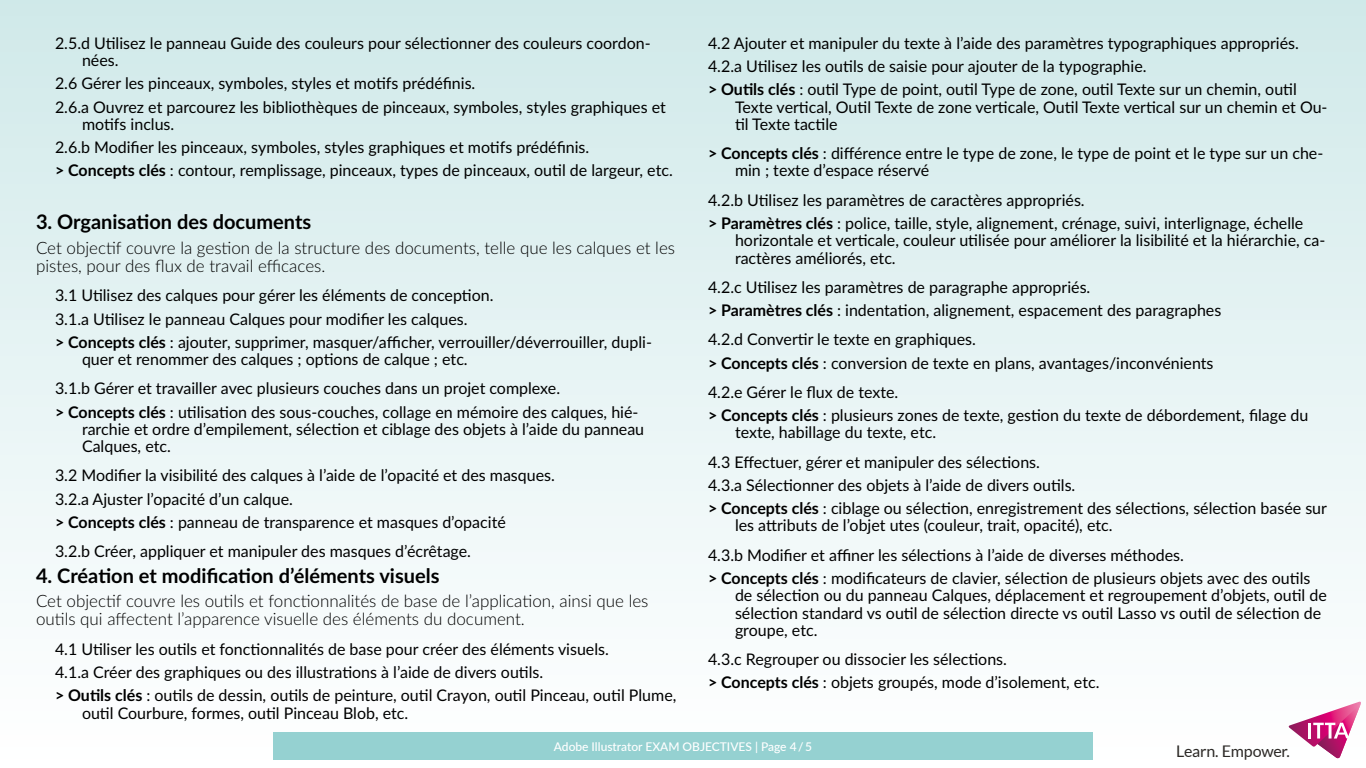
<style>
.page{position:relative;width:1366px;height:768px;background:#fff}
.page>*{position:absolute;margin:0;border:0;box-sizing:border-box;transform-origin:0 0}
.chap{font:700 20px "Lato";color:#000}
.intro{font:300 17px/18.3px "Lato";color:#000}
.IE{font:16px/17.3px "Lato";color:#000}
._1_1{font:16px/17.3px "Lato";color:#000}
.t1{font:16px "Lato";letter-spacing:-.015em;color:#2c2926}
.t2{font:500 12px "Lato";color:#fff}
.s1{font-weight:700}
</style>
<div class="page">
<div style="left:0;top:0;width:1366px;height:768px;background:linear-gradient(to bottom,#d0e9e9,#fff)"></div>
<svg style="left:1288px;top:702px;width:73px;height:57px"></svg>
<div style="left:273px;top:732px;width:820px;height:28px;background:#95d1d1"></div>
<p class="_1_1" style="left:82px;top:34px;width:570px;text-indent:-27px">2.5.d Utilisez le panneau Guide des couleurs pour sélectionner des couleurs coordon&shy;nées.</p>
<p class="_1_1" style="left:55px;top:74px;width:422px">2.6 Gérer les pinceaux, symboles, styles et motifs prédéfinis.</p>
<p class="_1_1" style="left:82px;top:98px;width:585px;text-indent:-27px">2.6.a Ouvrez et parcourez les bibliothèques de pinceaux, symboles, styles graphiques et motifs inclus.</p>
<p class="_1_1" style="left:55px;top:138px;width:536px">2.6.b Modifier les pinceaux, symboles, styles graphiques et motifs prédéfinis.</p>
<p class="IE" style="left:55px;top:161px;width:619px"><span class="s1">&gt; Concepts clés</span> : contour, remplissage, pinceaux, types de pinceaux, outil de largeur, etc.</p>
<p class="chap" style="left:36px;top:207px;width:277px">3. Organisation des documents</p>
<p class="intro" style="left:36px;top:238px;width:641px">Cet objectif couvre la gestion de la structure des documents, telle que les calques et les pistes, pour des flux de travail efficaces.</p>
<p class="_1_1" style="left:55px;top:286px;width:440px">3.1 Utilisez des calques pour gérer les éléments de conception.</p>
<p class="_1_1" style="left:55px;top:309px;width:414px">3.1.a Utilisez le panneau Calques pour modifier les calques.</p>
<p class="IE" style="left:82px;top:333px;width:572px;text-indent:-27px"><span class="s1">&gt; Concepts clés</span> : ajouter, supprimer, masquer/afficher, verrouiller/déverrouiller, dupli&shy;quer et renommer des calques ; options de calque ; etc.</p>
<p class="_1_1" style="left:55px;top:379px;width:507px">3.1.b Gérer et travailler avec plusieurs couches dans un projet complexe.</p>
<p class="IE" style="left:82px;top:402px;width:564px;text-indent:-27px"><span class="s1">&gt; Concepts clés</span> : utilisation des sous-couches, collage en mémoire des calques, hié&shy;rarchie et ordre d’empilement, sélection et ciblage des objets à l’aide du panneau<br>Calques, etc.</p>
<p class="_1_1" style="left:55px;top:466px;width:501px">3.2 Modifier la visibilité des calques à l’aide de l’opacité et des masques.</p>
<p class="_1_1" style="left:55px;top:490px;width:240px">3.2.a Ajuster l’opacité d’un calque.</p>
<p class="IE" style="left:55px;top:513px;width:452px"><span class="s1">&gt; Concepts clés</span> : panneau de transparence et masques d’opacité</p>
<p class="_1_1" style="left:55px;top:542px;width:418px">3.2.b Créer, appliquer et manipuler des masques d’écrêtage.</p>
<p class="chap" style="left:36px;top:561px;width:405px">4. Création et modification d’éléments visuels</p>
<p class="intro" style="left:36px;top:591px;width:614px">Cet objectif couvre les outils et fonctionnalités de base de l’application, ainsi que les outils qui affectent l’apparence visuelle des éléments du document.</p>
<p class="_1_1" style="left:55px;top:640px;width:555px">4.1 Utiliser les outils et fonctionnalités de base pour créer des éléments visuels.</p>
<p class="_1_1" style="left:55px;top:663px;width:490px">4.1.a Créer des graphiques ou des illustrations à l’aide de divers outils.</p>
<p class="IE" style="left:82px;top:686px;width:596px;text-indent:-27px"><span class="s1">&gt; Outils clés</span> : outils de dessin, outils de peinture, outil Crayon, outil Pinceau, outil Plume, outil Courbure, formes, outil Pinceau Blob, etc.</p>
<p class="_1_1" style="left:708px;top:34px;width:592px">4.2 Ajouter et manipuler du texte à l’aide des paramètres typographiques appropriés.</p>
<p class="_1_1" style="left:708px;top:57px;width:440px">4.2.a Utilisez les outils de saisie pour ajouter de la typographie.</p>
<p class="IE" style="left:735px;top:80px;width:594px;text-indent:-27px"><span class="s1">&gt; Outils clés</span> : outil Type de point, outil Type de zone, outil Texte sur un chemin, outil<br>Texte vertical, Outil Texte de zone verticale, Outil Texte vertical sur un chemin et Ou&shy;til Texte tactile</p>
<p class="IE" style="left:735px;top:144px;width:590px;text-indent:-27px"><span class="s1">&gt; Concepts clés</span> : différence entre le type de zone, le type de point et le type sur un che&shy;min ; texte d’espace réservé</p>
<p class="_1_1" style="left:708px;top:191px;width:378px">4.2.b Utilisez les paramètres de caractères appropriés.</p>
<p class="IE" style="left:735px;top:214px;width:592px;text-indent:-27px"><span class="s1">&gt; Paramètres clés</span> : police, taille, style, alignement, crénage, suivi, interlignage, échelle horizontale et verticale, couleur utilisée pour améliorer la lisibilité et la hiérarchie, ca&shy;ractères améliorés, etc.</p>
<p class="_1_1" style="left:708px;top:278px;width:384px">4.2.c Utilisez les paramètres de paragraphe appropriés.</p>
<p class="IE" style="left:708px;top:301px;width:515px"><span class="s1">&gt; Paramètres clés</span> : indentation, alignement, espacement des paragraphes</p>
<p class="_1_1" style="left:708px;top:330px;width:270px">4.2.d Convertir le texte en graphiques.</p>
<p class="IE" style="left:708px;top:353px;width:507px"><span class="s1">&gt; Concepts clés</span> : conversion de texte en plans, avantages/inconvénients</p>
<p class="_1_1" style="left:708px;top:383px;width:192px">4.2.e Gérer le flux de texte.</p>
<p class="IE" style="left:735px;top:406px;width:575px;text-indent:-27px"><span class="s1">&gt; Concepts clés</span> : plusieurs zones de texte, gestion du texte de débordement, filage du texte, habillage du texte, etc.</p>
<p class="_1_1" style="left:708px;top:453px;width:334px">4.3 Effectuer, gérer et manipuler des sélections.</p>
<p class="_1_1" style="left:708px;top:476px;width:369px">4.3.a Sélectionner des objets à l’aide de divers outils.</p>
<p class="IE" style="left:735px;top:499px;width:594px;text-indent:-27px"><span class="s1">&gt; Concepts clés</span> : ciblage ou sélection, enregistrement des sélections, sélection basée sur les attributs de l’objet utes (couleur, trait, opacité), etc.</p>
<p class="_1_1" style="left:708px;top:546px;width:478px">4.3.b Modifier et affiner les sélections à l’aide de diverses méthodes.</p>
<p class="IE" style="left:735px;top:569px;width:593px;text-indent:-27px"><span class="s1">&gt; Concepts clés</span> : modificateurs de clavier, sélection de plusieurs objets avec des outils de sélection ou du panneau Calques, déplacement et regroupement d’objets, outil de sélection standard vs outil de sélection directe vs outil Lasso vs outil de sélection de groupe, etc.</p>
<p class="_1_1" style="left:708px;top:650px;width:300px">4.3.c Regrouper ou dissocier les sélections.</p>
<p class="IE" style="left:708px;top:673px;width:393px"><span class="s1">&gt; Concepts clés</span> : objets groupés, mode d’isolement, etc.</p>
<p class="t2" style="left:554px;top:738px;width:260px">Adobe Illustrator EXAM OBJECTIVES | Page 4 / 5</p>
<p class="t1" style="left:1176px;top:742px;width:115px">Learn. Empower.</p>
</div>
